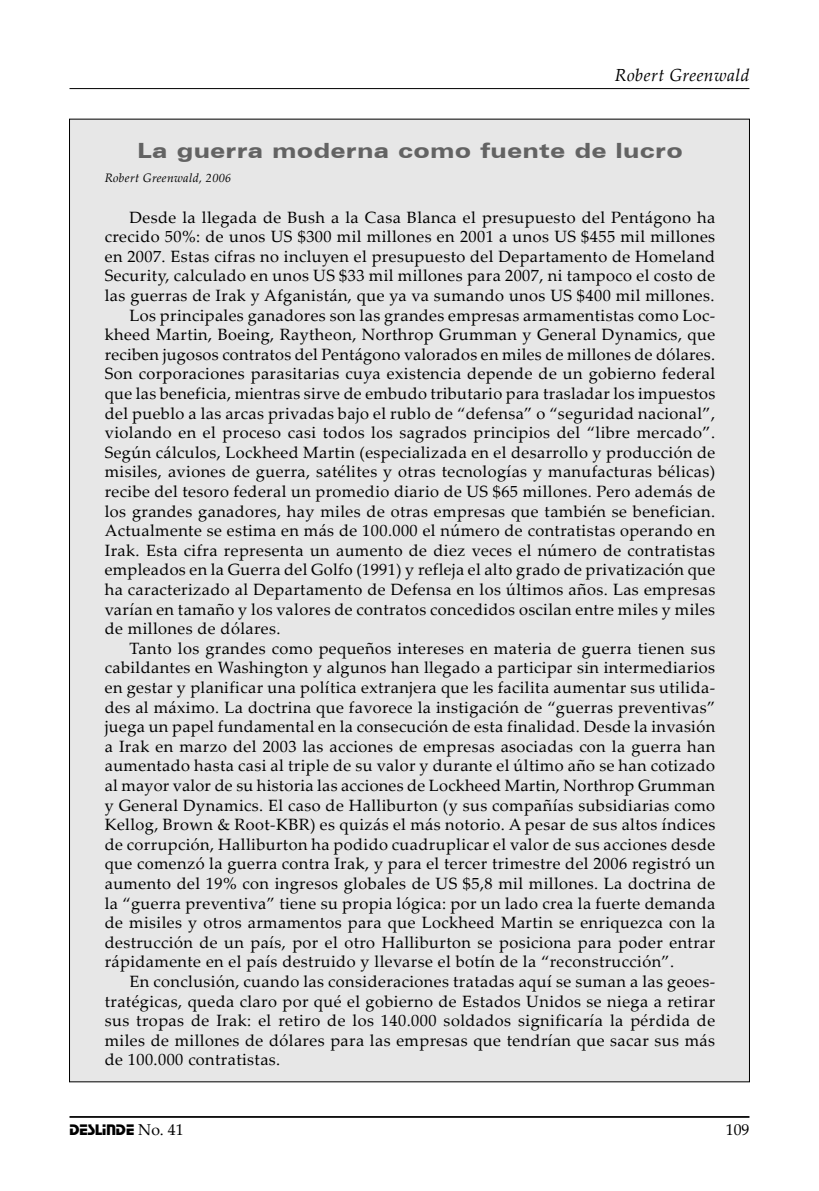
<style>
.page{position:relative;width:819px;height:1191px;background:#fff}
.page>*{position:absolute;margin:0;border:0;box-sizing:border-box;transform-origin:0 0}
.subtitulos{font:900 expanded 21px "Zurich BT";letter-spacing:.04em;color:#636363}
.cornisa_par{font:italic 17.5px "Palatino Linotype";letter-spacing:.025em;color:#000}
.C__de_texto{font:16.28px/19.6px "Palatino Linotype";letter-spacing:.025em;color:#000;text-align:justify}
.t1{font:15.75px "Stop D";color:#000}
.t2{font:15.75px "Palatino Linotype";color:#000}
.entrada{font:italic 12.25px "Palatino Linotype";letter-spacing:.025em;color:#000}
.s1{font-family:"Palatino Linotype"}
</style>
<div class="page">
<hr style="left:69px;top:1116px;width:680px;height:1px;background:#000">
<hr style="left:69px;top:88px;width:680px;height:1px;background:#000">
<div style="left:69px;top:119px;width:680px;height:962px;background:#e7e7e7"></div>
<p class="cornisa_par" style="left:615px;top:62px;width:136px">Robert Greenwald</p>
<p class="subtitulos" style="left:137px;top:138px;width:546px">La guerra moderna como fuente de lucro</p>
<p class="entrada" style="left:105px;top:169px;width:128px">Robert Greenwald, 2006</p>
<p class="C__de_texto" style="left:105px;top:206px;width:612px;text-indent:25px">Desde la llegada de Bush a la Casa Blanca el presupuesto del Pentágono ha crecido 50%: de unos US $300 mil millones en 2001 a unos US $455 mil millones en 2007. Estas cifras no incluyen el presupuesto del Departamento de Homeland Security, calculado en unos US $33 mil millones para 2007, ni tampoco el costo de las guerras de Irak y Afganistán, que ya va sumando unos US $400 mil millones.</p>
<p class="C__de_texto" style="left:105px;top:304px;width:612px;text-indent:25px">Los principales ganadores son las grandes empresas armamentistas como Loc&shy;kheed Martin, Boeing, Raytheon, Northrop Grumman y General Dynamics, que reciben jugosos contratos del Pentágono valorados en miles de millones de dólares.<br>Son corporaciones parasitarias cuya existencia depende de un gobierno federal que las beneficia, mientras sirve de embudo tributario para trasladar los impuestos del pueblo a las arcas privadas bajo el rublo de “defensa” o “seguridad nacional”, violando en el proceso casi todos los sagrados principios del “libre mercado”.<br>Según cálculos, Lockheed Martin (especializada en el desarrollo y producción de misiles, aviones de guerra, satélites y otras tecnologías y manufacturas bélicas) recibe del tesoro federal un promedio diario de US $65 millones. Pero además de los grandes ganadores, hay miles de otras empresas que también se benefician.<br>Actualmente se estima en más de 100.000 el número de contratistas operando en Irak. Esta cifra representa un aumento de diez veces el número de contratistas empleados en la Guerra del Golfo (1991) y refleja el alto grado de privatización que ha caracterizado al Departamento de Defensa en los últimos años. Las empresas varían en tamaño y los valores de contratos concedidos oscilan entre miles y miles de millones de dólares.</p>
<p class="C__de_texto" style="left:105px;top:638px;width:612px;text-indent:25px">Tanto los grandes como pequeños intereses en materia de guerra tienen sus cabildantes en Washington y algunos han llegado a participar sin intermediarios en gestar y planificar una política extranjera que les facilita aumentar sus utilida&shy;des al máximo. La doctrina que favorece la instigación de “guerras preventivas” juega un papel fundamental en la consecución de esta finalidad. Desde la invasión a Irak en marzo del 2003 las acciones de empresas asociadas con la guerra han aumentado hasta casi al triple de su valor y durante el último año se han cotizado al mayor valor de su historia las acciones de Lockheed Martin, Northrop Grumman y General Dynamics. El caso de Halliburton (y sus compañías subsidiarias como Kellog, Brown &amp; Root-KBR) es quizás el más notorio. A pesar de sus altos índices de corrupción, Halliburton ha podido cuadruplicar el valor de sus acciones desde que comenzó la guerra contra Irak, y para el tercer trimestre del 2006 registró un aumento del 19% con ingresos globales de US $5,8 mil millones. La doctrina de la “guerra preventiva” tiene su propia lógica: por un lado crea la fuerte demanda de misiles y otros armamentos para que Lockheed Martin se enriquezca con la destrucción de un país, por el otro Halliburton se posiciona para poder entrar rápidamente en el país destruido y llevarse el botín de la “reconstrucción”.</p>
<p class="C__de_texto" style="left:105px;top:971px;width:612px;text-indent:25px">En conclusión, cuando las consideraciones tratadas aquí se suman a las geoes&shy;tratégicas, queda claro por qué el gobierno de Estados Unidos se niega a retirar sus tropas de Irak: el retiro de los 140.000 soldados significaría la pérdida de miles de millones de dólares para las empresas que tendrían que sacar sus más de 100.000 contratistas.</p>
<p class="t1" style="left:69px;top:1120px;width:116px">DESLINDE <span class="s1">No. 41</span></p>
<p class="t2" style="left:725px;top:1118px;width:25px">109</p>
</div>
